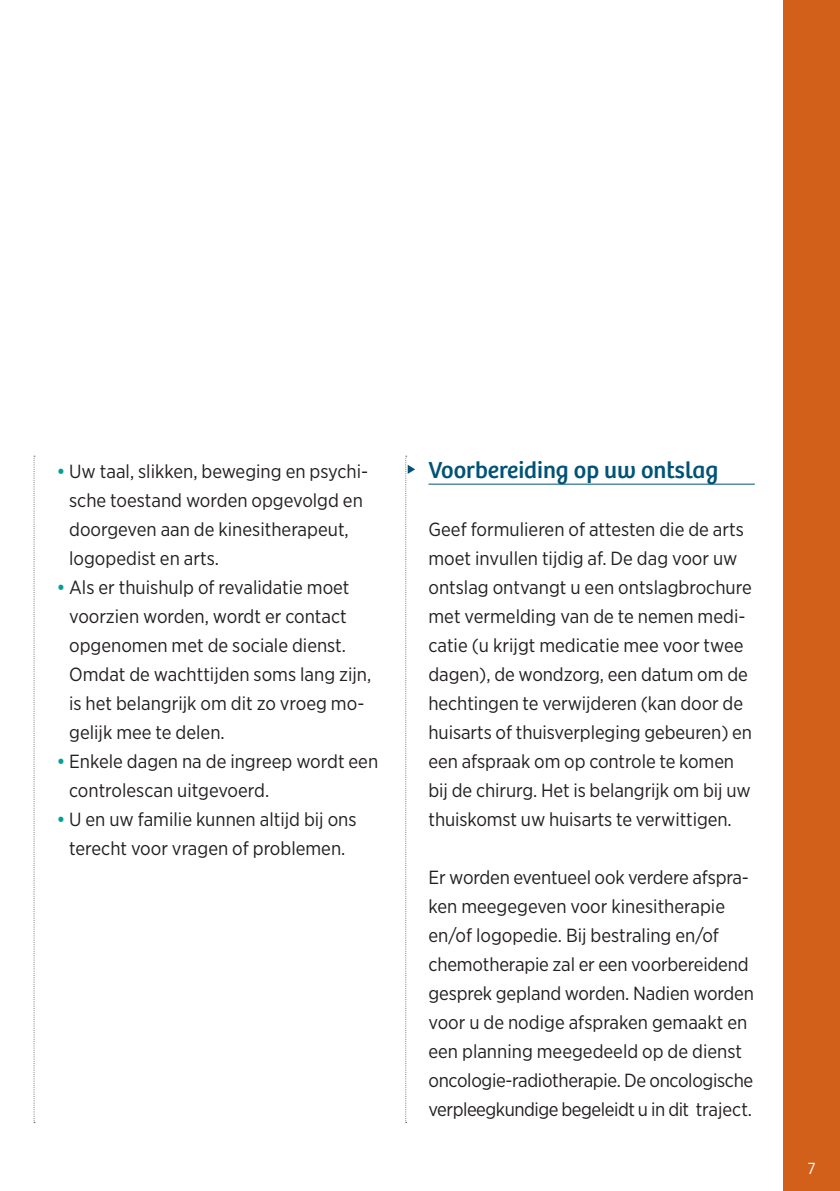
<style>
.page{position:relative;width:840px;height:1191px;background:#fff}
.page>*{position:absolute;margin:0;border:0;box-sizing:border-box;transform-origin:0 0}
.t1{font:24px "Bree";color:#005376}
.t2{font:19px/29px "Gotham Narrow";color:#231f20}
.t3{font:16px "Gotham Narrow";color:#fff}
.s1{font-weight:500;color:#00a099}
</style>
<div class="page">
<svg style="left:34px;top:456px;width:1px;height:667px"></svg>
<hr style="left:428px;top:484px;width:326px;height:1px;background:#005376">
<div style="left:782px;top:0;width:57px;height:1191px;background:#d2601a"></div>
<svg style="left:405px;top:456px;width:10px;height:667px"></svg>
<p class="t2" style="left:69px;top:456px;width:300px;text-indent:-12px"><span class="s1">•</span> Uw taal, slikken, beweging en psychi&shy;sche toestand worden opgevolgd en doorgeven aan de kinesitherapeut, logopedist en arts.</p>
<p class="t2" style="left:69px;top:572px;width:303px;text-indent:-12px"><span class="s1">•</span> Als er thuishulp of revalidatie moet voorzien worden, wordt er contact opgenomen met de sociale dienst.<br>Omdat de wachttijden soms lang zijn, is het belangrijk om dit zo vroeg mo&shy;gelijk mee te delen.</p>
<p class="t2" style="left:69px;top:746px;width:310px;text-indent:-12px"><span class="s1">•</span> Enkele dagen na de ingreep wordt een controlescan uitgevoerd.</p>
<p class="t2" style="left:57px;top:804px;width:301px;text-align:center"><span class="s1">•</span> U en uw familie kunnen altijd bij ons terecht voor vragen of problemen.</p>
<p class="t1" style="left:428px;top:456px;width:291px">Voorbereiding op uw ontslag</p>
<p class="t2" style="left:428px;top:514px;width:325px">Geef formulieren of attesten die de arts moet invullen tijdig af. De dag voor uw ontslag ontvangt u een ontslagbrochure met vermelding van de te nemen medi&shy;catie (u krijgt medicatie mee voor twee dagen), de wondzorg, een datum om de hechtingen te verwijderen (kan door de huisarts of thuisverpleging gebeuren) en een afspraak om op controle te komen bij de chirurg. Het is belangrijk om bij uw thuiskomst uw huisarts te verwittigen.</p>
<p class="t2" style="left:428px;top:862px;width:327px">Er worden eventueel ook verdere afspra&shy;ken meegegeven voor kinesitherapie en/of logopedie. Bij bestraling en/of chemotherapie zal er een voorbereidend gesprek gepland worden. Nadien worden voor u de nodige afspraken gemaakt en een planning meegedeeld op de dienst oncologie-radiotherapie. De oncologische verpleegkundige begeleidt u in dit traject.</p>
<p class="t3" style="left:807px;top:1158px;width:10px">7</p>
</div>
